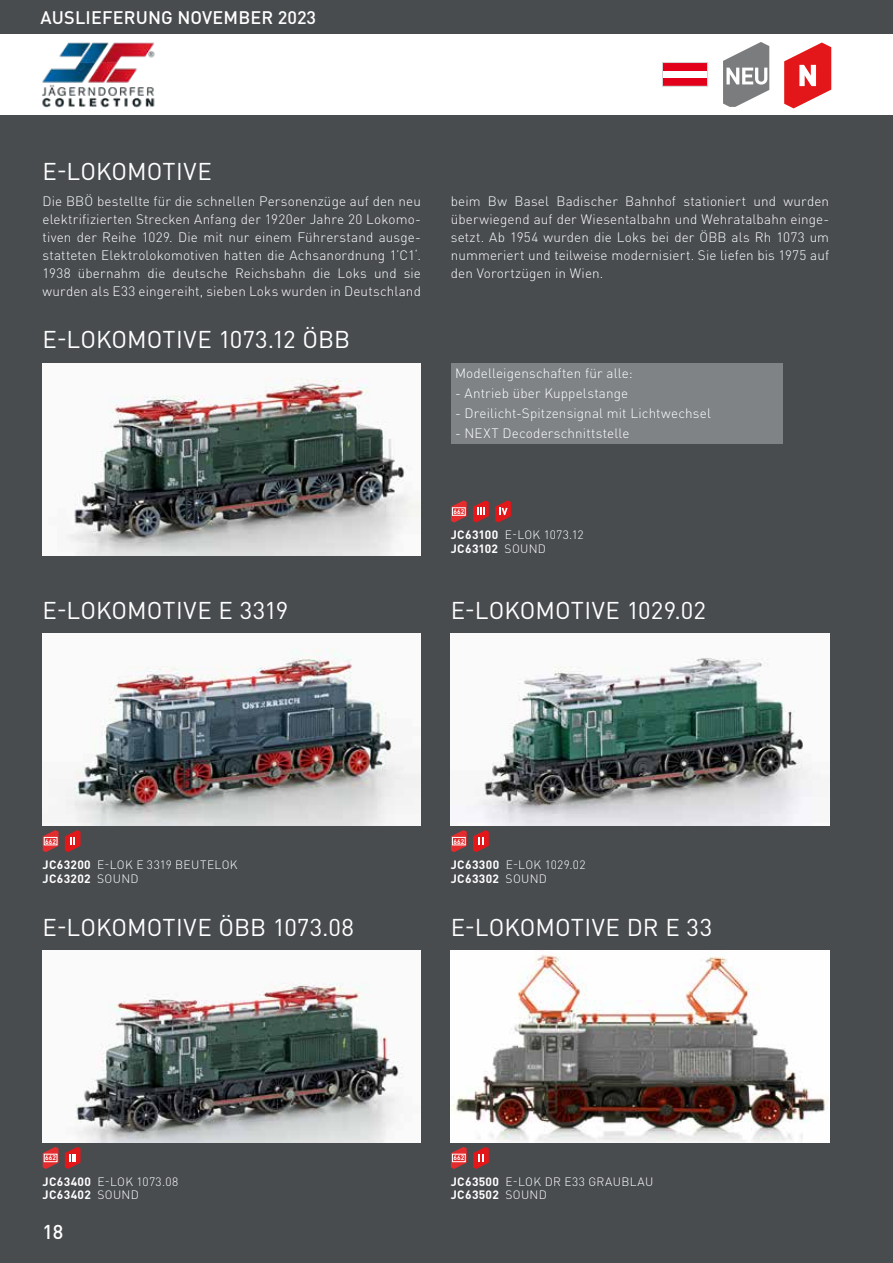
<style>
.page{position:relative;width:893px;height:1263px;background:#fff}
.page>*{position:absolute;margin:0;border:0;box-sizing:border-box;transform-origin:0 0}
.t1{font:24px "DIN Pro";color:#fff}
.t2{font:500 19.8px "DIN Pro";color:#fff}
.t3{font:500 18px "DIN Pro";letter-spacing:.01em;color:#fff}
.t4{font:300 13.5px/18px "DIN Pro";letter-spacing:.01em;color:#fff;text-align:justify}
.t5{font:300 12px/13.5px "DIN Pro";letter-spacing:.025em;color:#fff}
.t6{font:700 6.75px "DIN Pro";color:#fff}
.s1{font-weight:700}
</style>
<div class="page">
<div style="left:0;top:115px;width:893px;height:1148px;background:#494c4f"></div>
<svg style="left:784px;top:43px;width:47px;height:65px"></svg>
<div style="left:0;top:0;width:893px;height:34px;background:#494c4f"></div>
<svg style="left:723px;top:42px;width:46px;height:65px"></svg>
<img style="left:42px;top:42px;width:113px;height:66px">
<img style="left:43px;top:363px;width:378px;height:192px">
<div style="left:451px;top:363px;width:331px;height:81px;background:#7f8386"></div>
<svg style="left:451px;top:500px;width:16px;height:22px"></svg>
<div style="left:452px;top:507px;width:14px;height:9px;border:1px solid #fff"></div>
<svg style="left:473px;top:500px;width:16px;height:22px"></svg>
<svg style="left:495px;top:500px;width:16px;height:22px"></svg>
<img style="left:43px;top:634px;width:378px;height:192px">
<svg style="left:43px;top:830px;width:16px;height:22px"></svg>
<div style="left:44px;top:837px;width:14px;height:8px;border:1px solid #fff"></div>
<svg style="left:65px;top:830px;width:16px;height:22px"></svg>
<img style="left:451px;top:634px;width:378px;height:192px">
<svg style="left:451px;top:830px;width:16px;height:22px"></svg>
<div style="left:452px;top:837px;width:14px;height:8px;border:1px solid #fff"></div>
<svg style="left:473px;top:830px;width:16px;height:22px"></svg>
<img style="left:43px;top:950px;width:378px;height:192px">
<svg style="left:43px;top:1147px;width:16px;height:22px"></svg>
<div style="left:44px;top:1154px;width:14px;height:8px;border:1px solid #fff"></div>
<svg style="left:65px;top:1147px;width:16px;height:22px"></svg>
<img style="left:451px;top:950px;width:378px;height:192px">
<svg style="left:451px;top:1147px;width:16px;height:22px"></svg>
<div style="left:452px;top:1154px;width:14px;height:8px;border:1px solid #fff"></div>
<svg style="left:473px;top:1147px;width:16px;height:22px"></svg>
<div style="left:663px;top:78px;width:44px;height:8px;background:#e2001a"></div>
<div style="left:663px;top:63px;width:44px;height:8px;background:#e2001a"></div>
<div style="left:662px;top:62px;width:46px;height:25px;border:1px solid #d0d1d2"></div>
<h3 class="t3" style="left:40px;top:6px;width:277px">AUSLIEFERUNG NOVEMBER 2023</h3>
<h1 class="t1" style="left:43px;top:155px;width:171px">E-LOKOMOTIVE</h1>
<p class="t4" style="left:43px;top:191px;width:380px">Die BBÖ bestellte für die schnellen Personenzüge auf den neu elektrifizierten Strecken Anfang der 1920er Jahre 20 Lokomo&shy;tiven der Reihe 1029. Die mit nur einem Führerstand ausge&shy;statteten Elektrolokomotiven hatten die Achsanordnung 1’C1‘.<br>1938 übernahm die deutsche Reichsbahn die Loks und sie wurden als E33 eingereiht, sieben Loks wurden in Deutschland</p>
<p class="t4" style="left:451px;top:191px;width:380px">beim Bw Basel Badischer Bahnhof stationiert und wurden überwiegend auf der Wiesentalbahn und Wehratalbahn einge&shy;setzt. Ab 1954 wurden die Loks bei der ÖBB als Rh 1073 um nummeriert und teilweise modernisiert. Sie liefen bis 1975 auf den Vorortzügen in Wien.</p>
<h1 class="t1" style="left:43px;top:323px;width:309px">E-LOKOMOTIVE 1073.12 ÖBB</h1>
<p class="t4" style="left:455px;top:363px;width:179px">Modelleigenschaften für alle:</p>
<p class="t4" style="left:455px;top:384px;width:175px">- Antrieb über Kuppelstange</p>
<p class="t4" style="left:455px;top:404px;width:257px">- Dreilicht-Spitzensignal mit Lichtwechsel</p>
<p class="t4" style="left:455px;top:424px;width:176px">- NEXT Decoderschnittstelle</p>
<p class="t6" style="left:453px;top:507px;width:12px">662</p>
<p class="t5" style="left:451px;top:528px;width:134px"><span class="s1">JC63100</span> E-LOK 1073.12<br><span class="s1">JC63102</span> SOUND</p>
<h1 class="t1" style="left:43px;top:594px;width:247px">E-LOKOMOTIVE E 3319</h1>
<h1 class="t1" style="left:451px;top:594px;width:257px">E-LOKOMOTIVE 1029.02</h1>
<p class="t6" style="left:45px;top:837px;width:12px">662</p>
<p class="t6" style="left:453px;top:837px;width:12px">662</p>
<p class="t5" style="left:43px;top:857px;width:196px"><span class="s1">JC63200</span> E-LOK E 3319 BEUTELOK<br><span class="s1">JC63202</span> SOUND</p>
<p class="t5" style="left:451px;top:857px;width:136px"><span class="s1">JC63300</span> E-LOK 1029.02<br><span class="s1">JC63302</span> SOUND</p>
<h1 class="t1" style="left:43px;top:911px;width:313px">E-LOKOMOTIVE ÖBB 1073.08</h1>
<h1 class="t1" style="left:451px;top:911px;width:263px">E-LOKOMOTIVE DR E 33</h1>
<p class="t6" style="left:45px;top:1153px;width:12px">662</p>
<p class="t6" style="left:453px;top:1153px;width:12px">662</p>
<p class="t5" style="left:43px;top:1174px;width:137px"><span class="s1">JC63400</span> E-LOK 1073.08<br><span class="s1">JC63402</span> SOUND</p>
<p class="t5" style="left:451px;top:1174px;width:204px"><span class="s1">JC63500</span> E-LOK DR E33 GRAUBLAU<br><span class="s1">JC63502</span> SOUND</p>
<h2 class="t2" style="left:43px;top:1218px;width:22px">18</h2>
</div>
